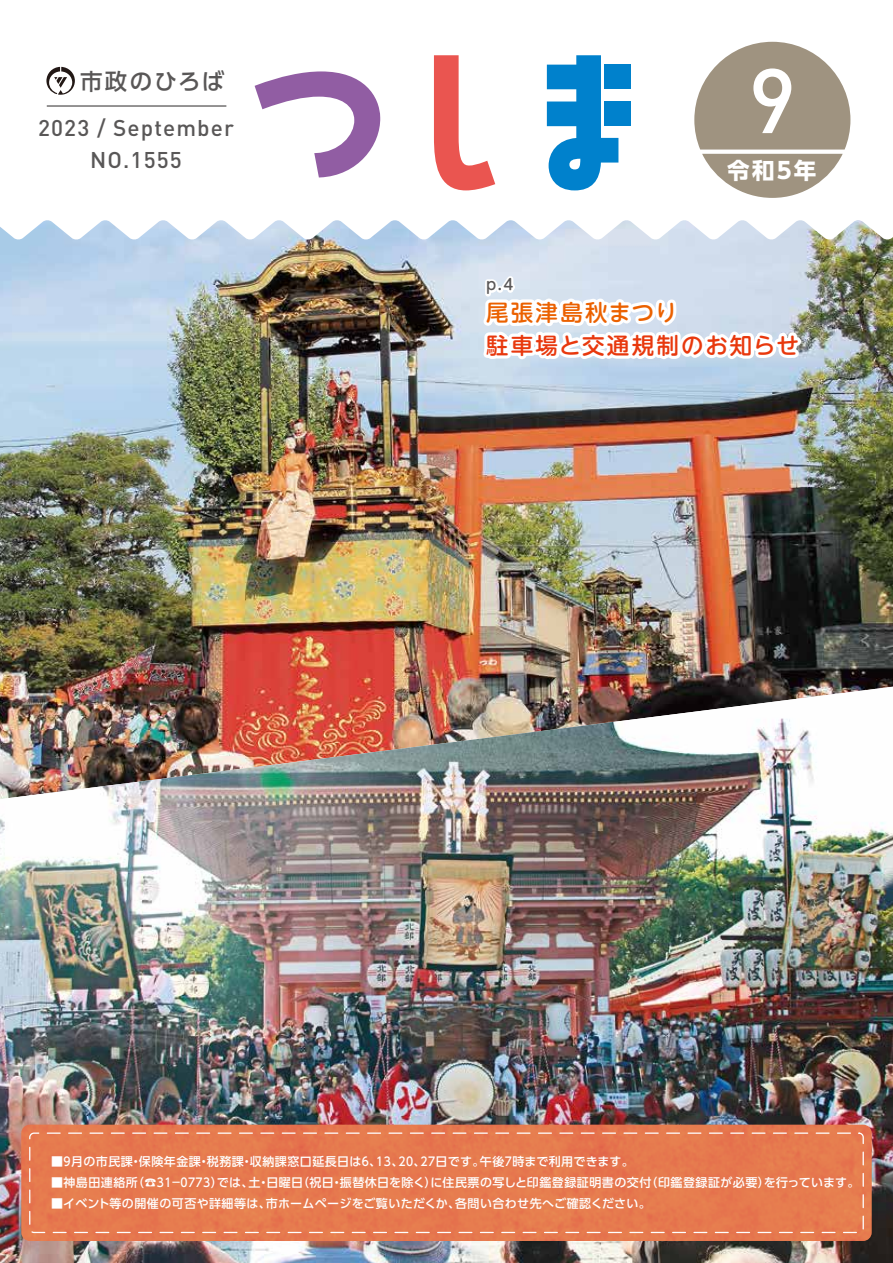
<style>
.page{position:relative;width:893px;height:1263px;background:#fff}
.page>*{position:absolute;margin:0;border:0;box-sizing:border-box;transform-origin:0 0}
.t1{font:500 90px "DIN";color:#fff}
.t2{font:500 22.5px/32px "DIN";letter-spacing:.05em;color:#595757;text-align:center}
.t3{font:500 22.5px "UD Shin M Go Pro";letter-spacing:.09em;color:#e8380d}
.t4{font:500 22.5px "UD Shin M Go Pro";letter-spacing:.1em;color:#eb6100}
.t5{font:500 22.5px "UD Shin Go Pr 6";letter-spacing:.095em;color:#595757}
.t6{font:700 22.5px "UD Shin Go Pr 6";color:#fff}
.t7{font:500 15px "UD Shin M Go Pro";color:#595757}
.t8{font:500 12px "UD Shin Go Pr 6";letter-spacing:.04em;color:#fff}
</style>
<div class="page">
<img style="left:0;top:220px;width:893px;height:467px">
<img style="left:0;top:687px;width:893px;height:576px">
<div style="left:21px;top:1125px;width:851px;height:116px;background:#e67a4e;border-radius:9px"></div>
<div style="left:29px;top:1132px;width:835px;height:101px;border:1px dashed #fff;border-radius:4px"></div>
<svg style="left:46px;top:67px;width:29px;height:28px"></svg>
<hr style="left:47px;top:105px;width:179px;height:2px;background:#595757">
<svg style="left:434px;top:42px;width:416px;height:381px"></svg>
<div style="left:604px;top:102px;width:26px;height:24px;background:#0081cc"></div>
<div style="left:604px;top:65px;width:26px;height:24px;background:#0081cc"></div>
<svg style="left:255px;top:71px;width:126px;height:106px"></svg>
<h2 class="t5" style="left:80px;top:63px;width:146px">市政のひろば</h2>
<h2 class="t2" style="left:38px;top:111px;width:197px">2023 / September<br>NO.1555</h2>
<h1 class="t1" style="left:748px;top:43px;width:49px">9</h1>
<h2 class="t6" style="left:727px;top:152px;width:91px">令和5年</h2>
<p class="t7" style="left:486px;top:273px;width:29px">p.4</p>
<h2 class="t4" style="left:486px;top:294px;width:193px">尾張津島秋まつり</h2>
<h2 class="t3" style="left:486px;top:327px;width:314px">駐車場と交通規制のお知らせ</h2>
<p class="t8" style="left:51px;top:1152px;width:584px">■9月の市民課・保険年金課・税務課・収納課窓口延長日は6、13、20、27日です。午後7時まで利用できます。</p>
<p class="t8" style="left:51px;top:1173px;width:810px">■神島田連絡所（☎31－0773）では、土・日曜日（祝日・振替休日を除く）に住民票の写しと印鑑登録証明書の交付（印鑑登録証が必要）を行っています。</p>
<p class="t8" style="left:51px;top:1194px;width:601px">■イベント等の開催の可否や詳細等は、市ホームページをご覧いただくか、各問い合わせ先へご確認ください。</p>
</div>
